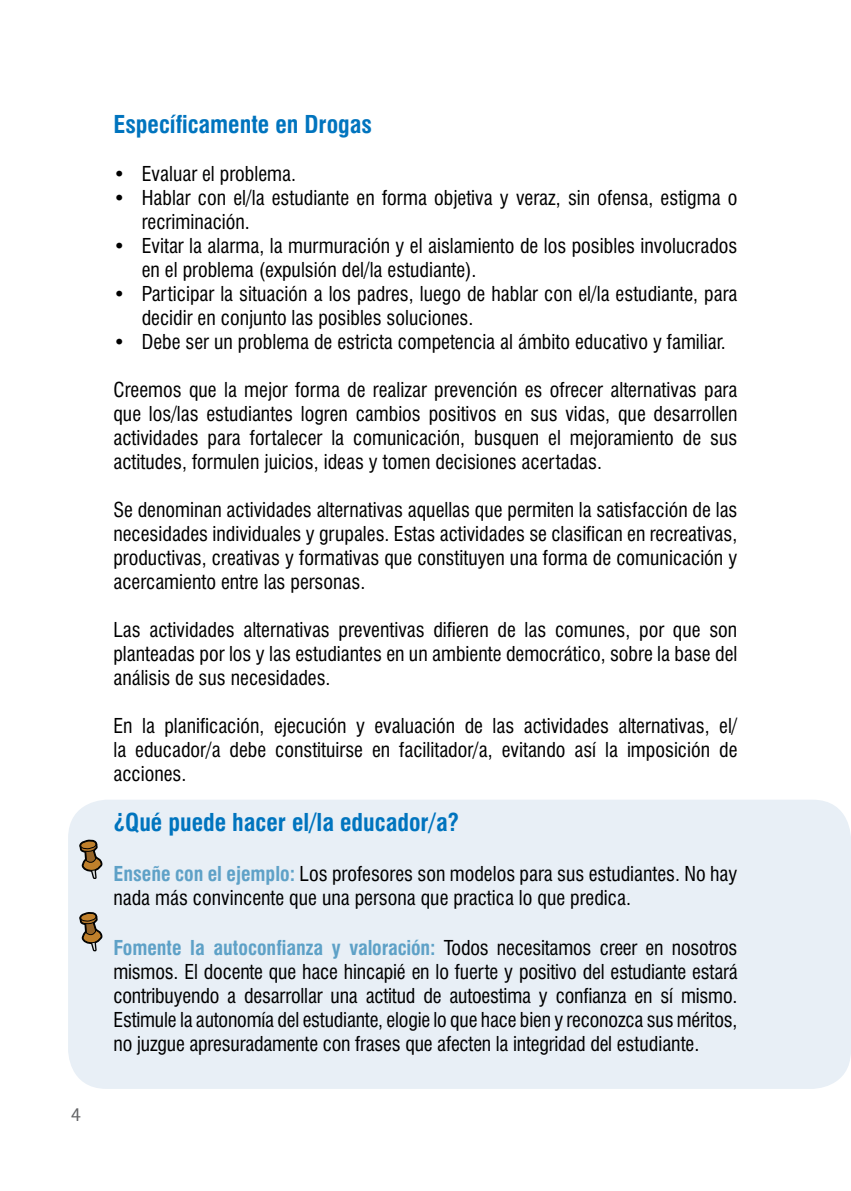
<style>
.page{position:relative;width:851px;height:1191px;background:#fff}
.page>*{position:absolute;margin:0;border:0;box-sizing:border-box;transform-origin:0 0}
.t1{font:700 condensed 24px "Swiss 721 BT";color:#0074be}
.t2{font:condensed 20px/24px "Swiss 721 BT";color:#000;text-align:justify}
.t3{font:20px "Rotis Semi Sans";color:#636466}
.s1{font-weight:700;color:#5ea1c7}
</style>
<div class="page">
<div style="left:68px;top:799px;width:782px;height:290px;background:#e8eff6;border-radius:39px"></div>
<svg style="left:79px;top:839px;width:23px;height:40px"></svg>
<svg style="left:79px;top:912px;width:23px;height:40px"></svg>
<p class="t3" style="left:71px;top:1102px;width:12px">4</p>
<p class="t1" style="left:113px;top:110px;width:260px">Específicamente en Drogas</p>
<p class="t2" style="left:113px;top:161px;width:184px">• Evaluar el problema.</p>
<p class="t2" style="left:142px;top:185px;width:597px;text-indent:-28px">• Hablar con el/la estudiante en forma objetiva y veraz, sin ofensa, estigma o recriminación.</p>
<p class="t2" style="left:142px;top:233px;width:597px;text-indent:-28px">• Evitar la alarma, la murmuración y el aislamiento de los posibles involucrados en el problema (expulsión del/la estudiante).</p>
<p class="t2" style="left:142px;top:281px;width:597px;text-indent:-28px">• Participar la situación a los padres, luego de hablar con el/la estudiante, para decidir en conjunto las posibles soluciones.</p>
<p class="t2" style="left:113px;top:329px;width:613px">• Debe ser un problema de estricta competencia al ámbito educativo y familiar.</p>
<p class="t2" style="left:113px;top:377px;width:625px">Creemos que la mejor forma de realizar prevención es ofrecer alternativas para que los/las estudiantes logren cambios positivos en sus vidas, que desarrollen actividades para fortalecer la comunicación, busquen el mejoramiento de sus actitudes, formulen juicios, ideas y tomen decisiones acertadas.</p>
<p class="t2" style="left:113px;top:497px;width:625px">Se denominan actividades alternativas aquellas que permiten la satisfacción de las necesidades individuales y grupales. Estas actividades se clasifican en recreativas, productivas, creativas y formativas que constituyen una forma de comunicación y acercamiento entre las personas.</p>
<p class="t2" style="left:113px;top:617px;width:625px">Las actividades alternativas preventivas difieren de las comunes, por que son planteadas por los y las estudiantes en un ambiente democrático, sobre la base del análisis de sus necesidades.</p>
<p class="t2" style="left:113px;top:713px;width:625px">En la planificación, ejecución y evaluación de las actividades alternativas, el/ la educador/a debe constituirse en facilitador/a, evitando así la imposición de acciones.</p>
<p class="t1" style="left:113px;top:808px;width:347px">¿Qué puede hacer el/la educador/a?</p>
<p class="t2" style="left:113px;top:861px;width:625px"><span class="s1">Enseñe con el ejemplo:</span> Los profesores son modelos para sus estudiantes. No hay nada más convincente que una persona que practica lo que predica.</p>
<p class="t2" style="left:113px;top:935px;width:625px"><span class="s1">Fomente la autoconfianza y valoración:</span> Todos necesitamos creer en nosotros mismos. El docente que hace hincapié en lo fuerte y positivo del estudiante estará contribuyendo a desarrollar una actitud de autoestima y confianza en sí mismo.<br>Estimule la autonomía del estudiante, elogie lo que hace bien y reconozca sus méritos, no juzgue apresuradamente con frases que afecten la integridad del estudiante.</p>
</div>
